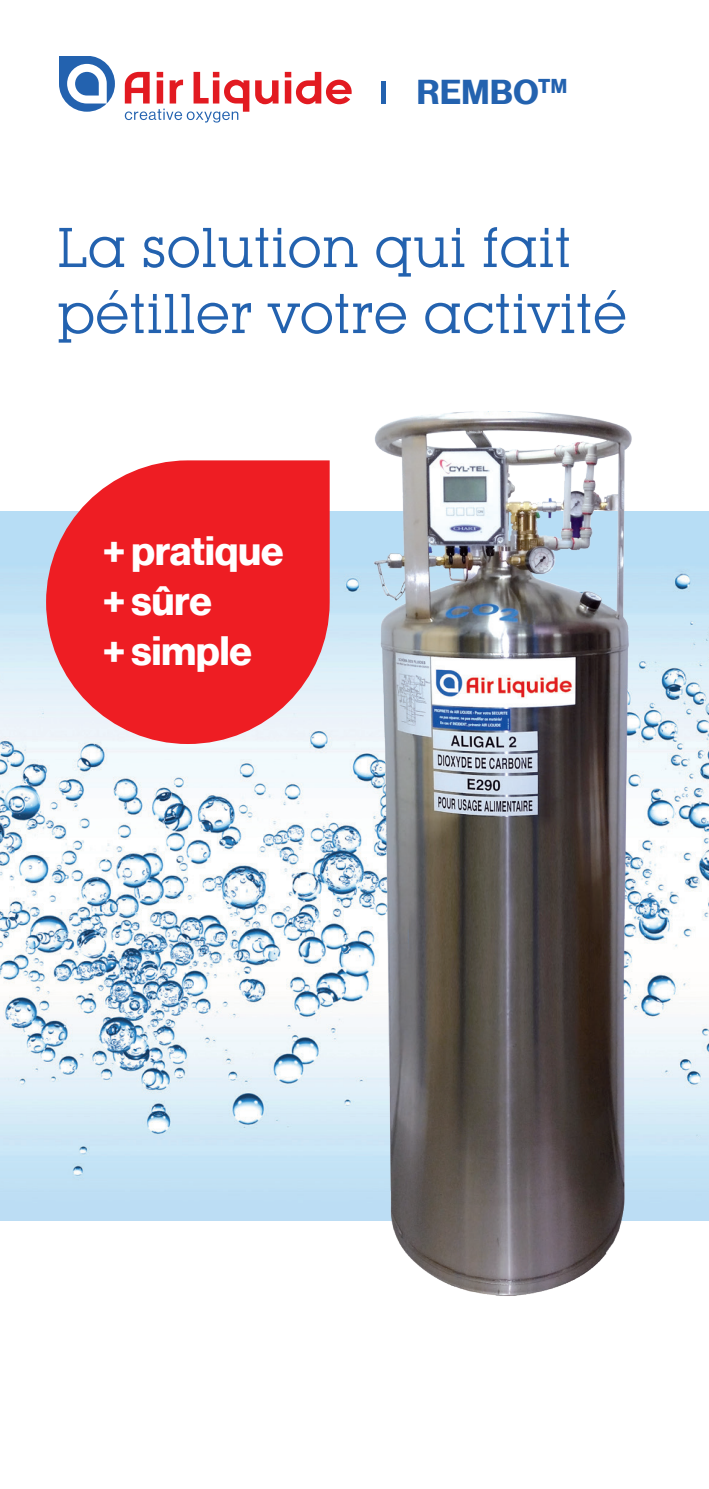
<style>
.page{position:relative;width:709px;height:1489px;background:#fff}
.page>*{position:absolute;margin:0;border:0;box-sizing:border-box;transform-origin:0 0}
.t1{font:55px/66px "Lubalin Graph IT Cby BT";color:#2362af}
.t2{font:40px/50px "N Haas Grotesk DS Pro 75 Bd";color:#fff}
.t3{font:33.75px "N Haas Grotesk DS Pro 75 Bd";letter-spacing:.015em;color:#2362af}
</style>
<div class="page">
<img style="left:0;top:512px;width:709px;height:708px">
<svg style="left:46px;top:460px;width:284px;height:284px;background:#ed4046"></svg>
<img style="left:361px;top:411px;width:296px;height:885px">
<svg style="left:59px;top:57px;width:56px;height:55px"></svg>
<svg style="left:255px;top:80px;width:23px;height:24px"></svg>
<svg style="left:285px;top:72px;width:67px;height:32px"></svg>
<svg style="left:125px;top:72px;width:124px;height:50px"></svg>
<div style="left:381px;top:82px;width:5px;height:22px;background:#2362af"></div>
<p class="t3" style="left:417px;top:72px;width:152px">REMBO<sup>TM</sup></p>
<p class="t1" style="left:57px;top:214px;width:572px">La solution qui fait pétiller votre activité</p>
<p class="t2" style="left:103px;top:526px;width:182px">+ pratique + sûre<br>+ simple</p>
</div>
